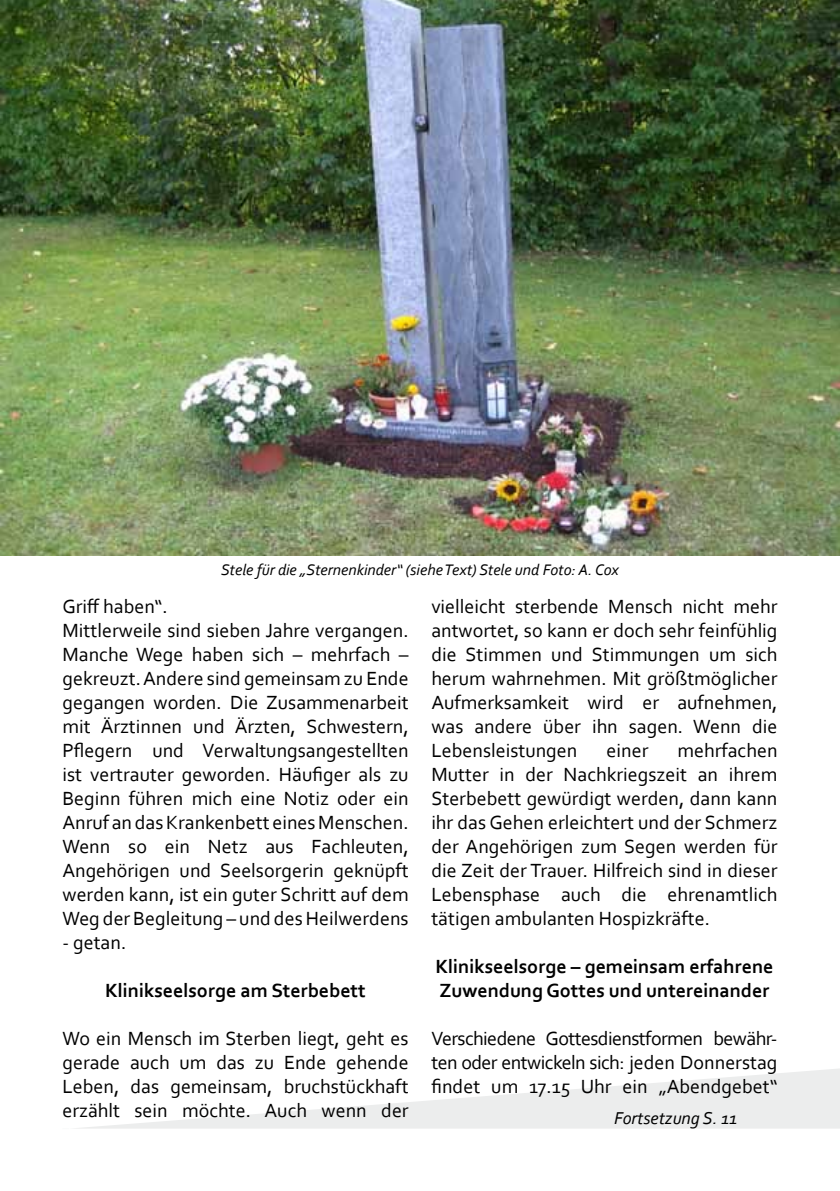
<style>
.page{position:relative;width:840px;height:1191px;background:#fff}
.page>*{position:absolute;margin:0;border:0;box-sizing:border-box;transform-origin:0 0}
.t1{font:20px/24px "Corbel";color:#000;text-align:justify}
.t2{font:700 20px/24px "Corbel";color:#000}
.t3{font:italic 18px "Corbel";color:#000}
.t4{font:italic 16px "Corbel";color:#000}
</style>
<div class="page">
<svg style="left:83px;top:1069px;width:756px;height:59px;fill:#eceded"></svg>
<img style="left:0;top:0;width:839px;height:556px">
<p class="t4" style="left:221px;top:559px;width:399px">Stele für die „Sternenkinder“ (siehe Text) Stele und Foto: A. Cox</p>
<p class="t1" style="left:62px;top:594px;width:347px;text-align:left">Griff haben“.<br>Mittlerweile sind sieben Jahre vergangen.<br>Manche Wege haben sich – mehrfach – gekreuzt. Andere sind gemeinsam zu Ende gegangen worden. Die Zusammenarbeit mit Ärztinnen und Ärzten, Schwestern, Pflegern und Verwaltungsangestellten ist vertrauter geworden. Häufiger als zu Beginn führen mich eine Notiz oder ein Anruf an das Krankenbett eines Menschen.<br>Wenn so ein Netz aus Fachleuten, Angehörigen und Seelsorgerin geknüpft werden kann, ist ein guter Schritt auf dem Weg der Begleitung – und des Heilwerdens</p>
<p class="t1" style="left:62px;top:930px;width:65px">- getan.</p>
<p class="t2" style="left:105px;top:978px;width:262px">Klinikseelsorge am Sterbebett</p>
<p class="t1" style="left:62px;top:1026px;width:347px">Wo ein Mensch im Sterben liegt, geht es gerade auch um das zu Ende gehende Leben, das gemeinsam, bruchstückhaft erzählt sein möchte. Auch wenn der</p>
<p class="t1" style="left:431px;top:594px;width:347px">vielleicht sterbende Mensch nicht mehr antwortet, so kann er doch sehr feinfühlig die Stimmen und Stimmungen um sich herum wahrnehmen. Mit größtmöglicher Aufmerksamkeit wird er aufnehmen, was andere über ihn sagen. Wenn die Lebensleistungen</p>
<p class="t1" style="left:431px;top:738px;width:347px;text-indent:246px">mehrfachen Mutter in der Nachkriegszeit an ihrem Sterbebett gewürdigt werden, dann kann ihr das Gehen erleichtert und der Schmerz der Angehörigen zum Segen werden für die Zeit der Trauer. Hilfreich sind in dieser Lebensphase auch die ehrenamtlich tätigen ambulanten Hospizkräfte.</p>
<p class="t2" style="left:435px;top:954px;width:339px">Klinikseelsorge – gemeinsam erfahrene<br>Zuwendung Gottes und untereinander</p>
<p class="t1" style="left:431px;top:1026px;width:347px">Verschiedene Gottesdienstformen bewähr&shy;ten oder entwickeln sich: jeden Donnerstag findet um 17.15 Uhr ein „Abendgebet“</p>
<p class="t1" style="left:606px;top:738px;width:43px">einer</p>
<p class="t3" style="left:613px;top:1106px;width:125px">Fortsetzung S. 11</p>
</div>
